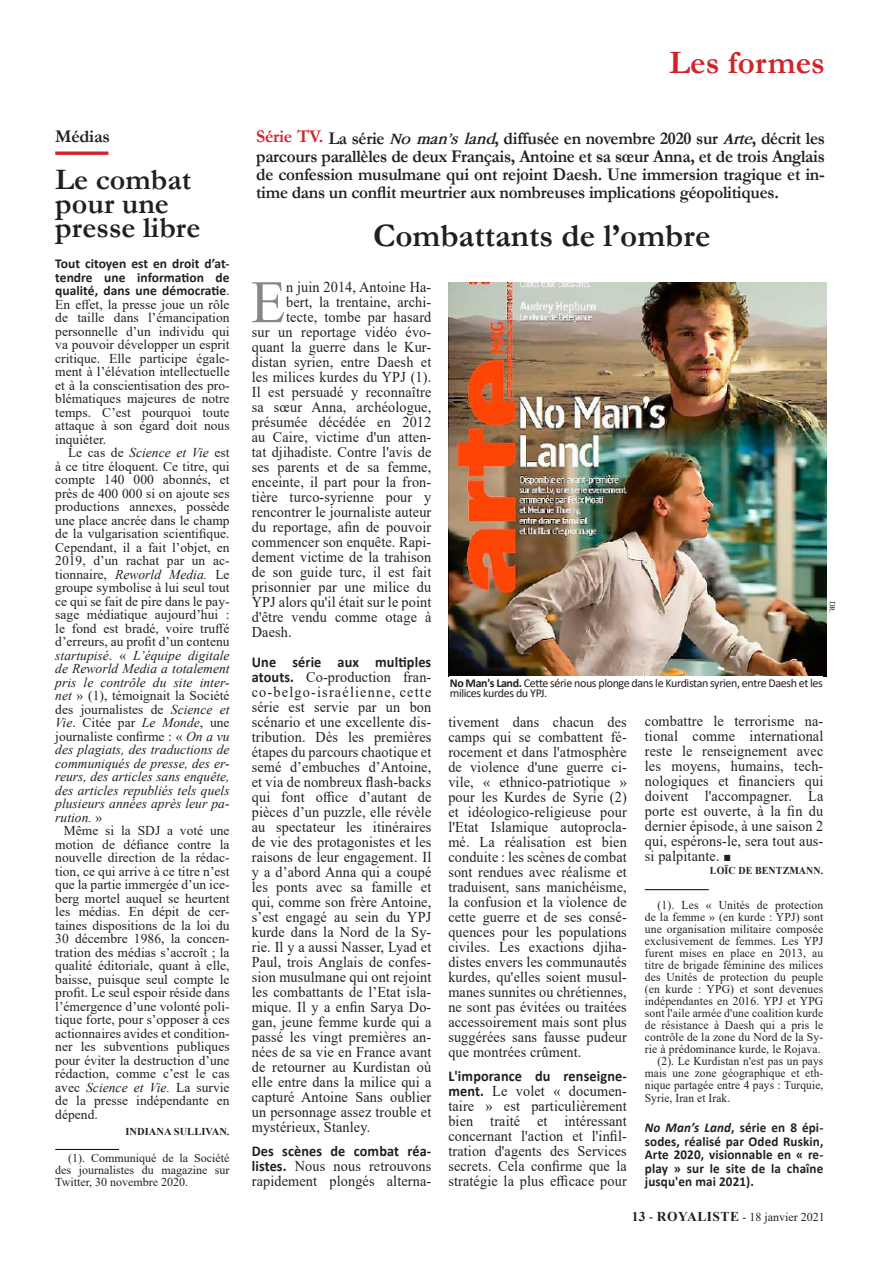
<style>
.page{position:relative;width:893px;height:1263px;background:#fff}
.page>*{position:absolute;margin:0;border:0;box-sizing:border-box;transform-origin:0 0}
.t1{font:60.3px "Times New Roman";color:#86888b;scale:.95 1}
.t2{font:700 33px "Garamond";color:#231f20}
.t3{font:700 33px "Garamond";color:#d1232a}
.t4{font:700 30px "Garamond";color:#231f20}
.t5{font:700 18px/18px "Garamond";letter-spacing:-.015em;color:#231f20;text-align:justify;scale:.95 1}
.t6{font:700 18px "Garamond";letter-spacing:-.015em;color:#231f20}
.t7{font:15px/15px "Times New Roman";letter-spacing:.01em;color:#231f20;text-align:justify;scale:.95 1}
.t8{font:13.5px/13.5px "Times New Roman";letter-spacing:.005em;color:#231f20;text-align:justify}
.t9{font:700 13.5px/13.5px "Calibri";letter-spacing:.01em;color:#231f20;text-align:justify}
.t10{font:12px/12px "Times New Roman";letter-spacing:.01em;color:#231f20;text-align:justify}
.t11{font:12px/12px "Times New Roman";letter-spacing:.01em;color:#231f20;text-align:justify;scale:.95 1}
.t12{font:12px/10.5px "Calibri";letter-spacing:-.03em;color:#231f20}
.t13{font:700 10.5px "Times New Roman";letter-spacing:.005em;color:#231f20;scale:.95 1}
.t14{font:700 10.5px "Times New Roman";letter-spacing:.005em;color:#231f20}
.s1{font-family:"Calibri";font-weight:700}
.s2{font-style:italic}
.s3{color:#d1232a}
.s4{font-style:italic;font-size:16.5px}
.s5{font-weight:700}
.s6{font-size:13.5px}
.s7{font-weight:700;font-size:13.5px}
</style>
<div class="page">
<img style="left:448px;top:283px;width:378px;height:279px">
<svg style="left:55px;top:151px;width:53px;height:4px"></svg>
<hr style="left:55px;top:1149px;width:64px;height:1px;background:#000">
<hr style="left:645px;top:889px;width:64px;height:1px;background:#000">
<img style="left:448px;top:562px;width:379px;height:115px">
<p class="t3" style="left:669px;top:40px;width:157px">Les formes</p>
<p class="t6" style="left:55px;top:124px;width:56px">Médias</p>
<p class="t4" style="left:55px;top:159px;width:137px">Le combat</p>
<p class="t4" style="left:55px;top:183px;width:115px">pour une</p>
<p class="t4" style="left:55px;top:207px;width:147px">presse libre</p>
<p class="t8" style="left:55px;top:257px;width:176px"><span class="s1">Tout citoyen est en droit d’at&shy;tendre une information de qualité, dans une démocratie</span>.<br>En effet, la presse joue un rôle de taille dans l’émancipation personnelle d’un individu qui va pouvoir développer un esprit critique. Elle participe égale&shy;ment à l’élévation intellectuelle et à la conscientisation des pro&shy;blématiques majeures de notre temps. C’est pourquoi toute attaque à son égard doit nous inquiéter.</p>
<p class="t8" style="left:55px;top:446px;width:176px;text-indent:13px">Le cas de <span class="s2">Science et Vie</span> est à ce titre éloquent. Ce titre, qui compte 140 000 abonnés, et près de 400 000 si on ajoute ses productions annexes, possède une place ancrée dans le champ de la vulgarisation scientifique.<br>Cependant, il a fait l’objet, en 2019, d’un rachat par un ac&shy;tionnaire, <span class="s2">Reworld Media.</span> Le groupe symbolise à lui seul tout ce qui se fait de pire dans le pay&shy;sage médiatique aujourd’hui : le fond est bradé, voire truffé d’erreurs, au profit d’un contenu <span class="s2">startupisé</span>. « <span class="s2">L’équipe digitale de Reworld Media a totalement pris le contrôle du site inter&shy;net</span> » (1), témoignait la Société des journalistes de <span class="s2">Science et Vie</span>. Citée par <span class="s2">Le Monde</span>, une journaliste confirme : « <span class="s2">On a vu des plagiats, des traductions de communiqués de presse, des er&shy;reurs, des articles sans enquête, des articles republiés tels quels plusieurs années après leur pa&shy;rution.</span> »</p>
<p class="t8" style="left:55px;top:824px;width:176px;text-indent:9px">Même si la SDJ a voté une motion de défiance contre la nouvelle direction de la rédac&shy;tion, ce qui arrive à ce titre n’est que la partie immergée d’un ice&shy;berg mortel auquel se heurtent les médias. En dépit de cer&shy;taines dispositions de la loi du 30 décembre 1986, la concen&shy;tration des médias s’accroît ; la qualité éditoriale, quant à elle, baisse, puisque seul compte le profit. Le seul espoir réside dans l’émergence d’une volonté poli&shy;tique forte, pour s’opposer à ces actionnaires avides et condition&shy;ner les subventions publiques pour éviter la destruction d’une rédaction, comme c’est le cas avec <span class="s2">Science et Vie.</span> La survie de la presse indépendante en dépend.</p>
<p class="t14" style="left:125px;top:1124px;width:106px">INDIANA SULLIVAN.</p>
<p class="t10" style="left:55px;top:1152px;width:176px;text-indent:13px">(1). Communiqué de la Société des journalistes du magazine sur Twitter, 30 novembre 2020.</p>
<p class="t5" style="left:256px;top:129px;width:600px"><span class="s3">Série TV.</span> La série <span class="s4">No man's land</span>, diffusée en novembre 2020 sur <span class="s4">Arte</span>, décrit les parcours parallèles de deux Français, Antoine et sa sœur Anna, et de trois Anglais de confession musulmane qui ont rejoint Daesh. Une immersion tragique et in&shy;time dans un conflit meurtrier aux nombreuses implications géopolitiques.</p>
<p class="t2" style="left:373px;top:213px;width:339px">Combattants de l’ombre</p>
<p class="t1" style="left:251px;top:259px;width:38px">E</p>
<p class="t7" style="left:286px;top:279px;width:154px">n juin 2014, Antoine Ha-</p>
<p class="t7" style="left:286px;top:294px;width:154px">bert, la trentaine, archi-</p>
<p class="t7" style="left:286px;top:309px;width:154px">tecte, tombe par hasard</p>
<p class="t7" style="left:252px;top:324px;width:190px">sur un reportage vidéo évo-</p>
<p class="t7" style="left:252px;top:339px;width:190px">quant la guerre dans le Kur-</p>
<p class="t7" style="left:252px;top:354px;width:190px">distan syrien, entre Daesh et</p>
<p class="t7" style="left:252px;top:369px;width:190px">les milices kurdes du YPJ (1).</p>
<p class="t7" style="left:252px;top:384px;width:190px">Il est persuadé y reconnaître</p>
<p class="t7" style="left:252px;top:399px;width:190px">sa sœur Anna, archéologue,</p>
<p class="t7" style="left:252px;top:414px;width:190px">présumée décédée en 2012</p>
<p class="t7" style="left:252px;top:429px;width:190px">au Caire, victime d'un atten-</p>
<p class="t7" style="left:252px;top:444px;width:191px">tat djihadiste. Contre l'avis de</p>
<p class="t7" style="left:252px;top:459px;width:190px">ses parents et de sa femme,</p>
<p class="t7" style="left:252px;top:474px;width:190px">enceinte, il part pour la fron-</p>
<p class="t7" style="left:252px;top:489px;width:190px">tière turco-syrienne pour y</p>
<p class="t7" style="left:252px;top:504px;width:191px">rencontrer le journaliste auteur</p>
<p class="t7" style="left:252px;top:519px;width:190px">du reportage, afin de pouvoir</p>
<p class="t7" style="left:252px;top:534px;width:190px">commencer son enquête. Rapi-</p>
<p class="t7" style="left:252px;top:549px;width:191px">dement victime de la trahison</p>
<p class="t7" style="left:252px;top:564px;width:190px">de son guide turc, il est fait</p>
<p class="t7" style="left:252px;top:579px;width:190px">prisonnier par une milice du</p>
<p class="t7" style="left:252px;top:594px;width:190px">YPJ alors qu'il était sur le point</p>
<p class="t7" style="left:252px;top:609px;width:190px">d'être vendu comme otage à</p>
<p class="t7" style="left:252px;top:624px;width:43px">Daesh.</p>
<p class="t7" style="left:252px;top:654px;width:191px"><span class="s1">Une série aux multiples atouts.</span> Co-production fran&shy;co-belgo-israélienne, cette série est servie par un bon scénario et une excellente dis&shy;tribution. Dès les premières étapes du parcours chaotique et semé d’embuches d’Antoine, et via de nombreux flash-backs qui font office d’autant de pièces d’un puzzle, elle révèle au spectateur les itinéraires de vie des protagonistes et les raisons de leur engagement. Il y a d’abord Anna qui a coupé les ponts avec sa famille et qui, comme son frère Antoine, s’est engagé au sein du YPJ kurde dans la Nord de la Sy&shy;rie. Il y a aussi Nasser, Lyad et Paul, trois Anglais de confes&shy;sion musulmane qui ont rejoint les combattants de l’Etat isla&shy;mique. Il y a enfin Sarya Do&shy;gan, jeune femme kurde qui a passé les vingt premières an&shy;nées de sa vie en France avant de retourner au Kurdistan où elle entre dans la milice qui a capturé Antoine Sans oublier un personnage assez trouble et mystérieux, Stanley.</p>
<p class="t7" style="left:252px;top:1143px;width:190px"><span class="s1">Des scènes de combat réa&shy;listes.</span> Nous nous retrouvons rapidement plongés alterna-</p>
<p class="t12" style="left:450px;top:677px;width:374px"><span class="s5">No Man's Land.</span> Cette série nous plonge dans le Kurdistan syrien, entre Daesh et les milices kurdes du YPJ.</p>
<p class="t7" style="left:448px;top:714px;width:189px">tivement dans chacun des camps qui se combattent fé&shy;rocement et dans l'atmosphère de violence d'une guerre ci&shy;vile, « ethnico-patriotique » pour les Kurdes de Syrie (2) et idéologico-religieuse pour l'Etat Islamique autoprocla&shy;mé. La réalisation est bien conduite : les scènes de combat sont rendues avec réalisme et traduisent, sans manichéisme, la confusion et la violence de cette guerre et de ses consé&shy;quences pour les populations civiles. Les exactions djiha&shy;distes envers les communautés kurdes, qu'elles soient musul&shy;manes sunnites ou chrétiennes, ne sont pas évitées ou traitées accessoirement mais sont plus suggérées sans fausse pudeur que montrées crûment.</p>
<p class="t7" style="left:448px;top:1068px;width:189px"><span class="s1">L'imporance du renseigne&shy;ment.</span> Le volet « documen&shy;taire » est particulièrement bien traité et intéressant concernant l'action et l'infil&shy;tration d'agents des Services secrets. Cela confirme que la stratégie la plus efficace pour</p>
<p class="t7" style="left:645px;top:713px;width:189px">combattre le terrorisme na&shy;tional comme international reste le renseignement avec les moyens, humains, tech&shy;nologiques et financiers qui doivent l'accompagner. La porte est ouverte, à la fin du dernier épisode, à une saison 2 qui, espérons-le, sera tout aus&shy;si palpitante. <span class="s6">■</span></p>
<p class="t13" style="left:710px;top:863px;width:121px">LOÏC DE BENTZMANN.</p>
<p class="t10" style="left:645px;top:898px;width:180px;text-indent:13px">(1). Les « Unités de protection de la femme » (en kurde : YPJ) sont une organisation militaire composée exclusivement de femmes. Les YPJ furent mises en place en 2013, au titre de brigade féminine des milices des Unités de protection du peuple (en kurde : YPG) et sont devenues indépendantes en 2016. YPJ et YPG sont l'aile armée d'une coalition kurde de résistance à Daesh qui a pris le contrôle de la zone du Nord de la Sy&shy;rie à prédominance kurde, le Rojava.</p>
<p class="t11" style="left:645px;top:1054px;width:189px;text-indent:13px">(2). Le Kurdistan n'est pas un pays mais une zone géographique et eth&shy;nique partagée entre 4 pays : Turquie,</p>
<p class="t11" style="left:645px;top:1092px;width:91px">Syrie, Iran et Irak.</p>
<p class="t9" style="left:645px;top:1121px;width:180px"><span class="s2">No Man’s Land</span>, série en 8 épi&shy;sodes, réalisé par Oded Ruskin, Arte 2020, visionnable en « re&shy;play » sur le site de la chaîne jusqu'en mai 2021).</p>
<p class="t10" style="left:632px;top:1211px;width:194px"><span class="s7">13</span> <span class="s6">-</span> <span class="s7">ROYALISTE</span> - 18 janvier 2021</p>
</div>
